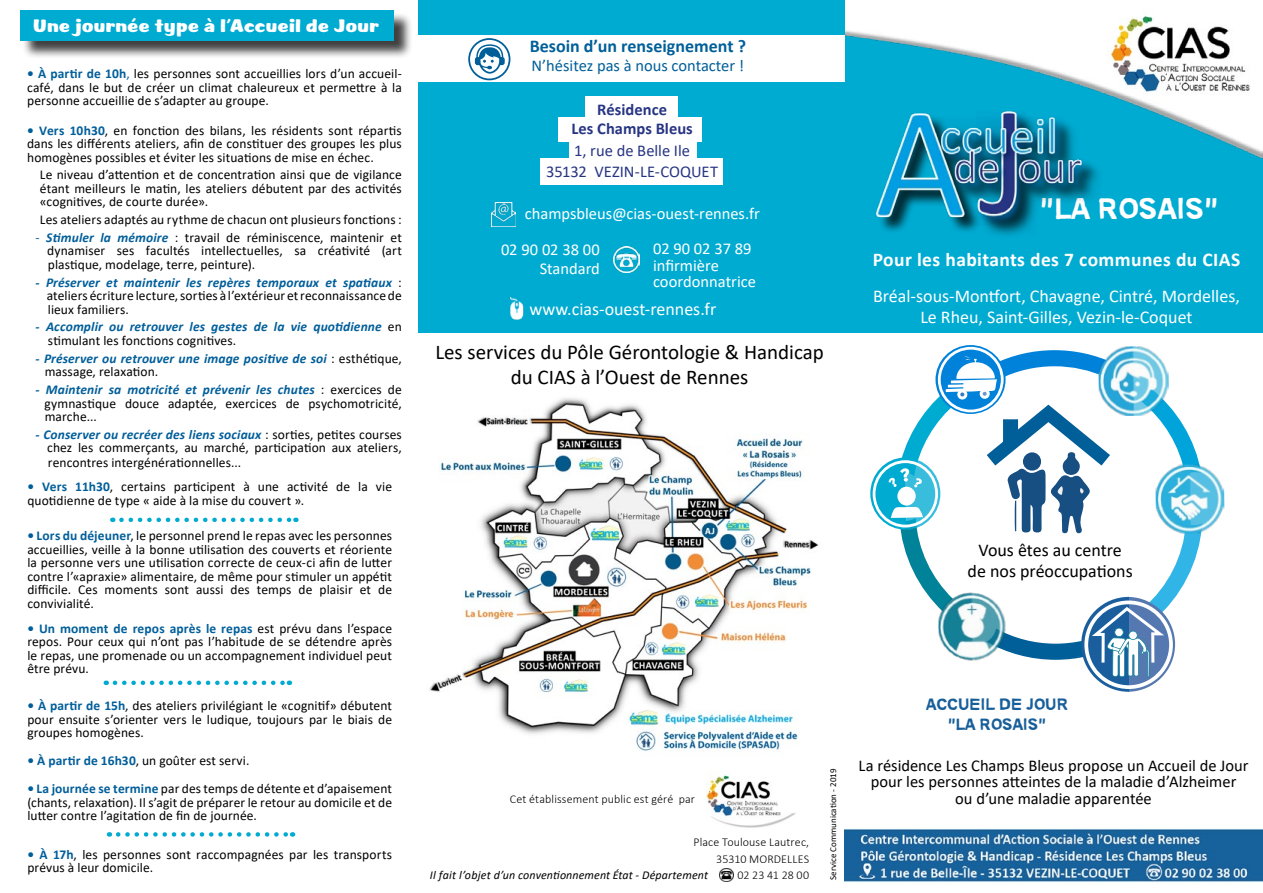
<style>
.page{position:relative;width:1263px;height:893px;background:#fff}
.page>*{position:absolute;margin:0;border:0;box-sizing:border-box;transform-origin:0 0}
.t1{font:30px "Animalsarelikepeople";color:#fff}
.t2{font:21px "Calibri";color:#000}
.t3{font:700 19.5px "Calibri";letter-spacing:.02em;color:#fff}
.t4{font:18px/21px "Calibri";color:#fff;text-align:center}
.t5{font:18px "Calibri";color:#000}
.t6{font:18px "SCRIPT1 Rager Hevvy Normal";color:#fff}
.t7{font:700 18px "Calibri";color:#005f99}
.t8{font:16.5px/16.5px "Calibri";color:#000;text-align:center}
.t9{font:16.5px/16.5px "Calibri";color:#fff}
.t10{font:16.5px/21px "Calibri";color:#283583;text-align:center}
.t11{font:16.5px "Calibri";color:#005f99}
.t12{font:16.5px "Animalsarelikepeople";color:#185f9a}
.t13{font:700 16.5px/19.5px "Calibri";color:#283583;text-align:center}
.t14{font:13.5px/13.5px "Calibri";letter-spacing:.005em;color:#000;text-align:justify}
.t15{font:italic 700 13.5px/13.5px "Calibri";letter-spacing:.01em;color:#005e9a}
.t16{font:300 12px/16.5px "Calibri";letter-spacing:.01em;color:#000;text-align:right}
.t17{font:italic 12px "Calibri";letter-spacing:.01em;color:#000}
.t18{font:9px "Calibri";color:#000}
.s1{font-weight:700;color:#005e9a}
.s2{color:#005e9a}
.s3{font-weight:700;font-style:italic;color:#005e9a}
.s4{font-weight:400;font-style:normal;color:#000}
</style>
<div class="page">
<div style="left:845px;top:11px;width:418px;height:322px;background:#00abd2"></div>
<img style="left:845px;top:11px;width:418px;height:148px">
<img style="left:1202px;top:466px;width:23px;height:66px">
<svg style="left:870px;top:347px;width:332px;height:345px"></svg>
<img style="left:845px;top:828px;width:418px;height:55px">
<div style="left:418px;top:0;width:427px;height:333px;background:#00abd2"></div>
<div style="left:414px;top:35px;width:431px;height:47px;background:#fff"></div>
<svg style="left:468px;top:38px;width:43px;height:43px"></svg>
<img style="left:429px;top:398px;width:390px;height:353px">
<img style="left:614px;top:246px;width:26px;height:26px">
<img style="left:492px;top:203px;width:24px;height:24px">
<img style="left:509px;top:298px;width:15px;height:22px">
<div style="left:585px;top:96px;width:93px;height:25px;background:#fff"></div>
<div style="left:558px;top:117px;width:144px;height:25px;background:#fff"></div>
<div style="left:569px;top:141px;width:128px;height:27px;background:#fff"></div>
<div style="left:540px;top:158px;width:183px;height:27px;background:#fff"></div>
<svg style="left:121px;top:518px;width:175px;height:4px"></svg>
<svg style="left:115px;top:681px;width:175px;height:4px"></svg>
<svg style="left:118px;top:832px;width:175px;height:5px"></svg>
<img style="left:706px;top:774px;width:90px;height:53px">
<img style="left:720px;top:868px;width:13px;height:14px">
<div style="left:22px;top:12px;width:390px;height:47px;background:#000;opacity:.75"></div>
<div style="left:20px;top:10px;width:373px;height:30px;background:#00abd2"></div>
<img style="left:862px;top:88px;width:253px;height:147px">
<p class="t6" style="left:33px;top:14px;width:348px">Une journée type à l’Accueil de Jour</p>
<p class="t7" style="left:530px;top:33px;width:218px">Besoin d’un renseignement ?</p>
<p class="t11" style="left:531px;top:54px;width:214px">N’hésitez pas à nous contacter !</p>
<p class="t14" style="left:27px;top:67px;width:376px"><span class="s1">• À partir de 10h</span><span class="s2">,</span> les personnes sont accueillies lors d’un accueil&shy;café, dans le but de créer un climat chaleureux et permettre à la personne accueillie de s’adapter au groupe.</p>
<p class="t14" style="left:27px;top:123px;width:376px"><span class="s1">• Vers 10h30</span>, en fonction des bilans, les résidents sont répartis dans les différents ateliers, afin de constituer des groupes les plus homogènes possibles et éviter les situations de mise en échec.</p>
<p class="t14" style="left:40px;top:168px;width:363px">Le niveau d’attention et de concentration ainsi que de vigilance étant meilleurs le matin, les ateliers débutent par des activités «cognitives, de courte durée».</p>
<p class="t14" style="left:40px;top:213px;width:363px">Les ateliers adaptés au rythme de chacun ont plusieurs fonctions :</p>
<p class="t14" style="left:47px;top:230px;width:356px;text-indent:-12px"><span class="s2">-</span> <span class="s3">Stimuler la mémoire</span> : travail de réminiscence, maintenir et dynamiser ses facultés intellectuelles, sa créativité (art plastique, modelage, terre, peinture).</p>
<p class="t14" style="left:47px;top:275px;width:357px;text-indent:-11px"><span class="s3">- Préserver et maintenir les repères temporaux et spatiaux</span> : ateliers écriture lecture, sorties à l’extérieur et reconnaissance de lieux familiers.</p>
<p class="t15" style="left:48px;top:320px;width:355px;text-indent:-12px">- Accomplir ou retrouver les gestes de la vie quotidienne <span class="s4">en stimulant les fonctions cognitives.</span></p>
<p class="t15" style="left:45px;top:351px;width:359px;text-indent:-9px">- Préserver ou retrouver une image positive de soi <span class="s4">: esthétique, massage, relaxation.</span></p>
<p class="t14" style="left:44px;top:382px;width:359px;text-indent:-9px"><span class="s3">- Maintenir sa motricité et prévenir les chutes</span> : exercices de gymnastique douce adaptée, exercices de psychomotricité, marche...</p>
<p class="t14" style="left:36px;top:427px;width:368px;text-align:right"><span class="s3">- Conserver ou recréer des liens sociaux</span> : sorties, petites courses chez les commerçants, au marché, participation aux ateliers,</p>
<p class="t14" style="left:48px;top:456px;width:195px">rencontres intergénérationnelles...</p>
<p class="t14" style="left:27px;top:479px;width:366px"><span class="s1">• Vers 11h30</span>, certains participent à une activité de la vie quotidienne de type « aide à la mise du couvert ».</p>
<p class="t14" style="left:27px;top:528px;width:366px"><span class="s1">• Lors du déjeuner</span>, le personnel prend le repas avec les personnes accueillies, veille à la bonne utilisation des couverts et réoriente la personne vers une utilisation correcte de ceux-ci afin de lutter contre l’«apraxie» alimentaire, de même pour stimuler un appétit difficile. Ces moments sont aussi des temps de plaisir et de convivialité.</p>
<p class="t14" style="left:27px;top:621px;width:366px"><span class="s1">• Un moment de repos après le repas</span> est prévu dans l’espace repos. Pour ceux qui n’ont pas l’habitude de se détendre après le repas, une promenade ou un accompagnement individuel peut être prévu.</p>
<p class="t14" style="left:27px;top:698px;width:366px"><span class="s1">• À partir de 15h</span>, des ateliers privilégiant le «cognitif» débutent pour ensuite s’orienter vers le ludique, toujours par le biais de groupes homogènes.</p>
<p class="t14" style="left:27px;top:753px;width:224px"><span class="s1">• À partir de 16h30</span>, un goûter est servi.</p>
<p class="t14" style="left:27px;top:781px;width:366px"><span class="s1">• La journée se termine</span> par des temps de détente et d’apaisement (chants, relaxation). Il s’agit de préparer le retour au domicile et de lutter contre l’agitation de fin de journée.</p>
<p class="t14" style="left:27px;top:847px;width:366px"><span class="s1">• À 17h</span>, les personnes sont raccompagnées par les transports prévus à leur domicile.</p>
<p class="t16" style="left:693px;top:834px;width:117px">Place Toulouse Lautrec,<br>35310 MORDELLES<br>02 23 41 28 00</p>
<p class="t13" style="left:571px;top:99px;width:123px">Résidence<br>Les Champs Bleus</p>
<p class="t10" style="left:546px;top:140px;width:173px">1, rue de Belle Ile<br>35132 VEZIN-LE-COQUET</p>
<p class="t9" style="left:525px;top:205px;width:236px">champsbleus@cias-ouest-rennes.fr</p>
<p class="t9" style="left:653px;top:240px;width:104px">02 90 02 37 89 infirmière coordonnatrice</p>
<p class="t9" style="left:501px;top:241px;width:100px">02 90 02 38 00</p>
<p class="t9" style="left:540px;top:260px;width:62px">Standard</p>
<p class="t4" style="left:530px;top:298px;width:188px">www.cias-ouest-rennes.fr</p>
<p class="t2" style="left:435px;top:337px;width:390px">Les services du Pôle Gérontologie &amp; Handicap</p>
<p class="t2" style="left:511px;top:362px;width:239px">du CIAS à l’Ouest de Rennes</p>
<p class="t18" style="left:827px;top:880px;width:113px;rotate:-90deg">Service Communication - 2019</p>
<p class="t16" style="left:510px;top:790px;width:187px">Cet établissement public est géré par</p>
<p class="t17" style="left:430px;top:867px;width:280px">Il fait l’objet d’un conventionnement État - Département</p>
<p class="t1" style="left:1040px;top:192px;width:180px">"LA ROSAIS"</p>
<p class="t3" style="left:873px;top:245px;width:369px">Pour les habitants des 7 communes du CIAS</p>
<p class="t4" style="left:873px;top:285px;width:368px">Bréal-sous-Montfort, Chavagne, Cintré, Mordelles,<br>Le Rheu, Saint-Gilles, Vezin-le-Coquet</p>
<p class="t5" style="left:978px;top:537px;width:145px">Vous êtes au centre</p>
<p class="t5" style="left:968px;top:559px;width:167px">de nos préoccupations</p>
<p class="t12" style="left:926px;top:695px;width:144px">ACCUEIL DE JOUR</p>
<p class="t12" style="left:948px;top:715px;width:100px">"LA ROSAIS"</p>
<p class="t8" style="left:858px;top:757px;width:391px">La résidence Les Champs Bleus propose un Accueil de Jour pour les personnes atteintes de la maladie d’Alzheimer</p>
<p class="t8" style="left:955px;top:790px;width:198px">ou d’une maladie apparentée</p>
</div>
